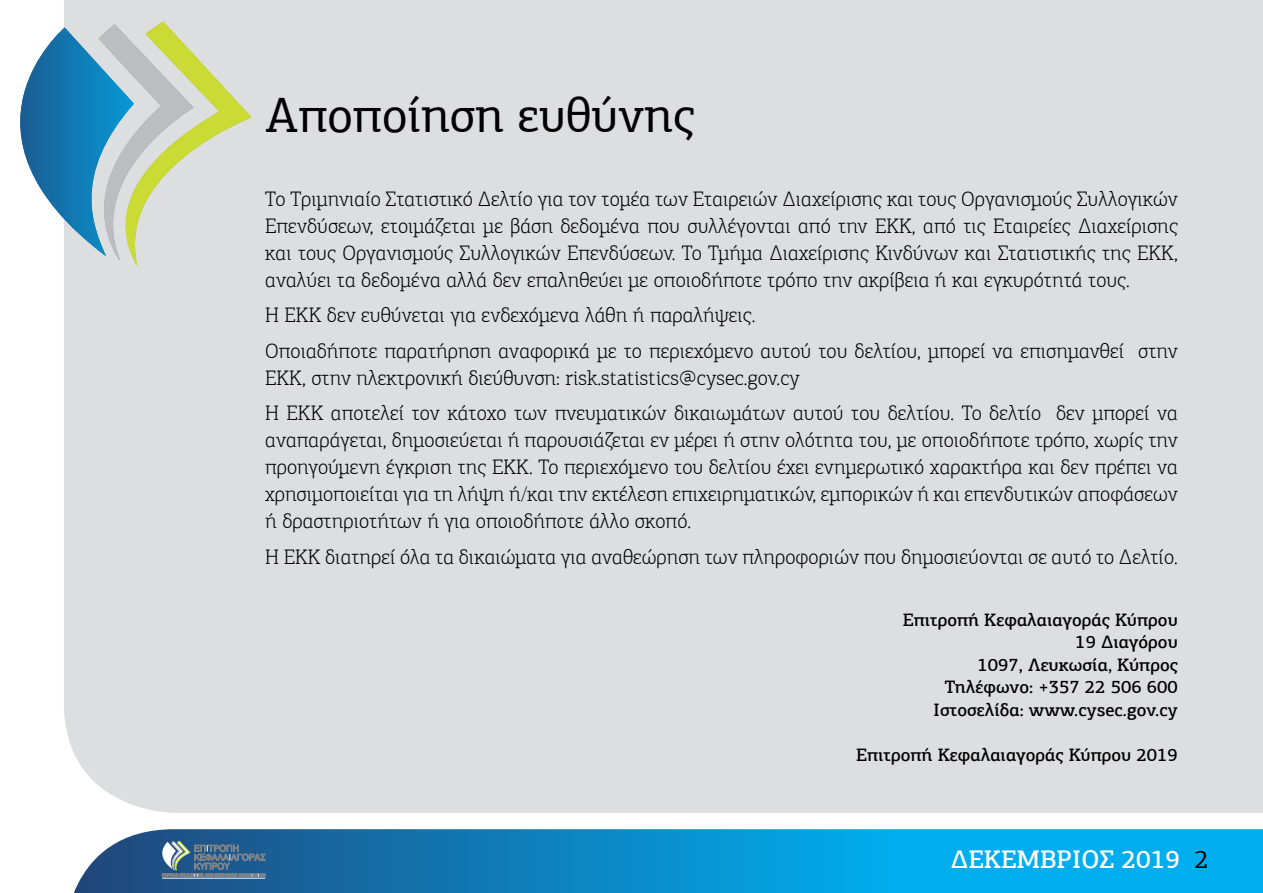
<style>
.page{position:relative;width:1263px;height:893px;background:#fff}
.page>*{position:absolute;margin:0;border:0;box-sizing:border-box;transform-origin:0 0}
.t1{font:49.65px "PF Agora Slab Pro";color:#000}
.t2{font:500 25.5px "PF Agora Slab Pro";color:#fff}
.t3{font:300 21px/27px "PF Agora Slab Pro";color:#000;text-align:justify}
.t4{font:500 18px/22.5px "PF Agora Slab Pro";color:#000;text-align:right}
.s1{font-weight:400;color:#000}
</style>
<div class="page">
<div style="left:64px;top:0;width:1199px;height:813px;background:#dddedf"></div>
<svg style="left:74px;top:829px;width:1189px;height:64px;background:#1091cc"></svg>
<svg style="left:20px;top:22px;width:231px;height:243px;background:#aac5c4"></svg>
<hr style="left:162px;top:878px;width:103px;height:1px;background:#fff">
<svg style="left:161px;top:841px;width:104px;height:36px;background:#507592"></svg>
<h1 class="t1" style="left:265px;top:84px;width:431px">Αποποίηση ευθύνης</h1>
<p class="t3" style="left:265px;top:185px;width:914px">To Tριμηνιαίo Στατιστικό Δελτίο για τον τομέα των Εταιρειών Διαχείρισης και τους Οργανισμούς Συλλογικών Επενδύσεων, ετοιμάζεται με βάση δεδομένα που συλλέγονται από την ΕΚΚ, από τις Εταιρείες Διαχείρισης και τους Οργανισμούς Συλλογικών Επενδύσεων. Το Τμήμα Διαχείρισης Κινδύνων και Στατιστικής της ΕΚΚ, αναλύει τα δεδομένα αλλά δεν επαληθεύει με οποιοδήποτε τρόπο την ακρίβεια ή και εγκυρότητά τους.</p>
<p class="t3" style="left:265px;top:298px;width:914px;line-height:35.5px">Η ΕΚΚ δεν ευθύνεται για ενδεχόμενα λάθη ή παραλήψεις.<br>Οποιαδήποτε παρατήρηση αναφορικά με το περιεχόμενο αυτού του δελτίου, μπορεί να επισημανθεί στην</p>
<p class="t3" style="left:265px;top:360px;width:914px;line-height:35.5px">ΕΚΚ, στην ηλεκτρονική διεύθυνση: risk.statistics@cysec.gov.cy<br>Η ΕΚΚ αποτελεί τον κάτοχο των πνευματικών δικαιωμάτων αυτού του δελτίου. Το δελτίο δεν μπορεί να</p>
<p class="t3" style="left:265px;top:427px;width:914px">αναπαράγεται, δημοσιεύεται ή παρουσιάζεται εν μέρει ή στην ολότητα του, με οποιοδήποτε τρόπο, χωρίς την προηγούμενη έγκριση της ΕΚΚ. Το περιεχόμενο του δελτίου έχει ενημερωτικό χαρακτήρα και δεν πρέπει να χρησιμοποιείται για τη λήψη ή/και την εκτέλεση επιχειρηματικών, εμπορικών ή και επενδυτικών αποφάσεων ή δραστηριοτήτων ή για οποιοδήποτε άλλο σκοπό.</p>
<p class="t3" style="left:265px;top:543px;width:914px">Η ΕΚΚ διατηρεί όλα τα δικαιώματα για αναθεώρηση των πληροφοριών που δημοσιεύονται σε αυτό το Δελτίο.</p>
<p class="t4" style="left:903px;top:608px;width:277px">Επιτροπή Κεφαλαιαγοράς Κύπρου<br>19 Διαγόρου<br>1097, Λευκωσία, Κύπρος<br>Τηλέφωνο: +357 22 506 600<br>Ιστοσελίδα: www.cysec.gov.cy</p>
<p class="t4" style="left:856px;top:743px;width:323px">Επιτροπή Κεφαλαιαγοράς Κύπρου 2019</p>
<p class="t2" style="left:951px;top:843px;width:259px">ΔΕΚΕΜΒΡΙΟΣ 2019 <span class="s1">2</span></p>
</div>
